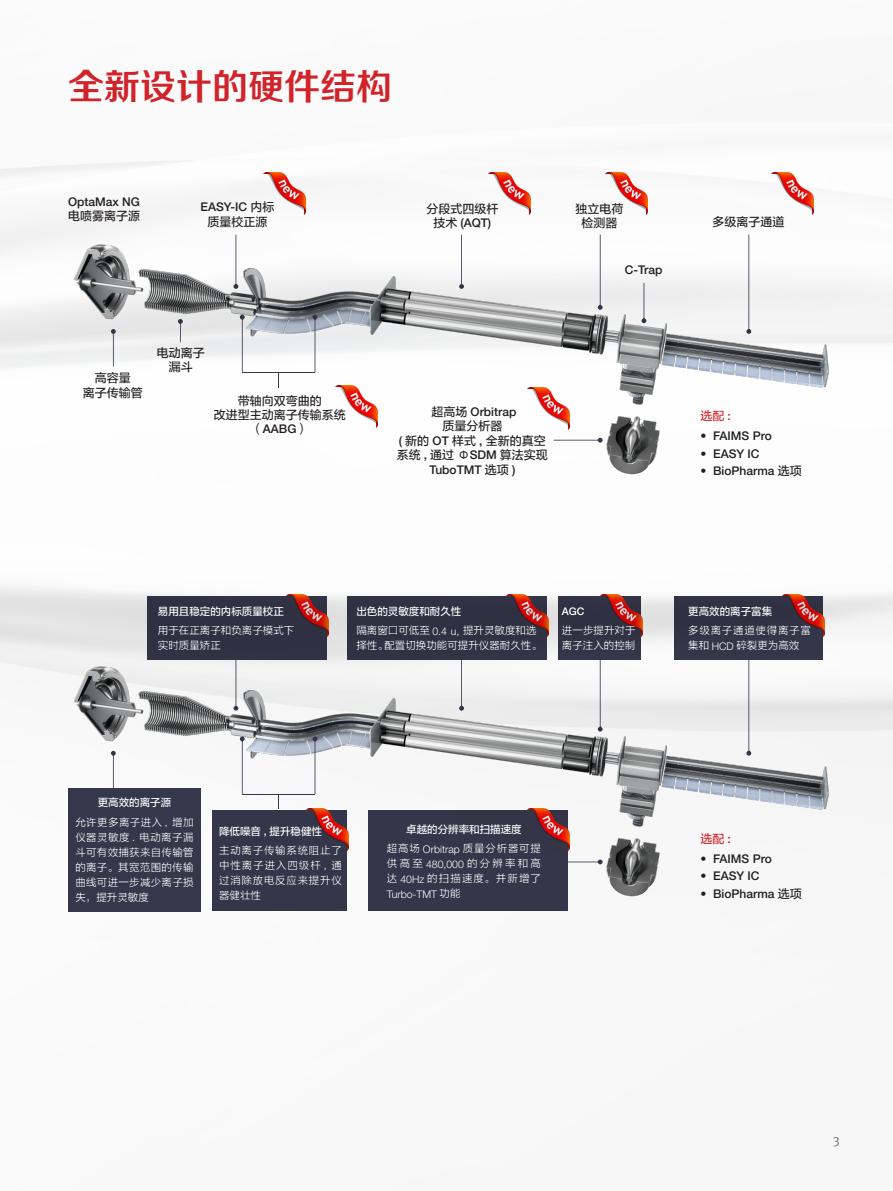
<style>
.page{position:relative;width:893px;height:1191px;background:#fff}
.page>*{position:absolute;margin:0;border:0;box-sizing:border-box;transform-origin:0 0}
.t1{font:36px "FZZZHONGJW GB1 0";color:#d1232a}
.t2{font:13.5px "Meta OT";color:#57585a}
.t3{font:500 12px "Helvetica Neue LT Std";color:#231f20}
.t4{font:12px/14.4px "FZLTZHUNHK GBK1 0";color:#231f20;text-align:center}
.t5{font:12px "FZLTZHUNHK GBK1 0";color:#d1232a}
.t6{font:10.5px/15px "FZLTXHK";letter-spacing:.025em;color:#fff;text-align:justify}
.t7{font:10.5px/15px "FZLTXHK";color:#fff}
.t8{font:10.5px "FZLTZHUNHK GBK1 0";color:#fff}
.t9{font:10.5px/15px "FZLTXHK";letter-spacing:.07em;color:#fff}
.t10{font:300 10.5px "Helvetica Neue LT Pro";color:#fff}
.t11{font:500 10.5px "Helvetica Neue LT Std";color:#fff}
.s1{font-family:"FZLTZHUNHK GBK1 0";font-weight:400}
.s2{font-family:"Helvetica Neue LT Std";font-weight:500}
.s3{font-family:"Helvetica Neue LT Pro";font-weight:300}
.s4{font-family:"FZLTXHK";font-weight:400}
</style>
<div class="page">
<img style="left:68px;top:234px;width:772px;height:241px">
<svg style="left:459px;top:235px;width:5px;height:54px"></svg>
<svg style="left:641px;top:283px;width:5px;height:40px"></svg>
<svg style="left:746px;top:235px;width:5px;height:99px"></svg>
<svg style="left:554px;top:438px;width:49px;height:4px"></svg>
<svg style="left:178px;top:319px;width:5px;height:23px"></svg>
<svg style="left:111px;top:329px;width:5px;height:37px"></svg>
<hr style="left:242px;top:372px;width:73px;height:1px;background:#36384b">
<svg style="left:278px;top:373px;width:1px;height:14px"></svg>
<svg style="left:313px;top:315px;width:4px;height:57px"></svg>
<svg style="left:240px;top:315px;width:5px;height:57px"></svg>
<svg style="left:598px;top:235px;width:5px;height:75px"></svg>
<svg style="left:233px;top:235px;width:5px;height:54px"></svg>
<img style="left:336px;top:385px;width:42px;height:42px">
<img style="left:264px;top:172px;width:42px;height:42px">
<img style="left:489px;top:172px;width:42px;height:42px">
<img style="left:605px;top:172px;width:42px;height:42px">
<img style="left:771px;top:172px;width:42px;height:42px">
<img style="left:527px;top:387px;width:42px;height:42px">
<img style="left:68px;top:655px;width:772px;height:256px">
<svg style="left:459px;top:659px;width:5px;height:51px"></svg>
<svg style="left:746px;top:659px;width:5px;height:96px"></svg>
<svg style="left:568px;top:859px;width:35px;height:5px"></svg>
<svg style="left:111px;top:751px;width:5px;height:37px"></svg>
<hr style="left:242px;top:794px;width:73px;height:1px;background:#36384b">
<svg style="left:278px;top:795px;width:1px;height:14px"></svg>
<svg style="left:313px;top:736px;width:4px;height:58px"></svg>
<svg style="left:240px;top:736px;width:5px;height:58px"></svg>
<svg style="left:598px;top:659px;width:5px;height:72px"></svg>
<svg style="left:233px;top:659px;width:5px;height:51px"></svg>
<div style="left:347px;top:595px;width:199px;height:64px;background:#303243"></div>
<div style="left:148px;top:595px;width:179px;height:64px;background:#2f3142"></div>
<div style="left:558px;top:595px;width:83px;height:64px;background:#36384b"></div>
<div style="left:369px;top:810px;width:199px;height:101px;background:#36384b"></div>
<div style="left:213px;top:810px;width:134px;height:101px;background:#36384b"></div>
<img style="left:307px;top:809px;width:42px;height:42px">
<img style="left:287px;top:594px;width:42px;height:42px">
<img style="left:506px;top:594px;width:42px;height:42px">
<img style="left:600px;top:594px;width:42px;height:42px">
<div style="left:675px;top:595px;width:148px;height:64px;background:#36384b"></div>
<img style="left:783px;top:594px;width:42px;height:42px">
<img style="left:527px;top:809px;width:42px;height:42px">
<div style="left:68px;top:788px;width:133px;height:123px;background:#35384b"></div>
<h1 class="t1" style="left:68px;top:67px;width:326px">全新设计的硬件结构</h1>
<p class="t3" style="left:68px;top:194px;width:74px">OptaMax NG</p>
<p class="t4" style="left:68px;top:209px;width:73px">电喷雾离子源</p>
<p class="t3" style="left:201px;top:200px;width:75px">EASY-IC <span class="s1">内标</span></p>
<p class="t4" style="left:207px;top:214px;width:61px">质量校正源</p>
<p class="t4" style="left:83px;top:371px;width:61px">高容量<br>离子传输管</p>
<p class="t4" style="left:157px;top:346px;width:49px">电动离子漏斗</p>
<p class="t4" style="left:214px;top:393px;width:133px">带轴向双弯曲的<br>改进型主动离子传输系统</p>
<p class="t3" style="left:251px;top:422px;width:59px"><span class="s1">（</span>AABG<span class="s1">）</span></p>
<p class="t4" style="left:426px;top:202px;width:73px">分段式四级杆</p>
<p class="t3" style="left:433px;top:216px;width:59px"><span class="s1">技术</span> (AQT)</p>
<p class="t4" style="left:575px;top:202px;width:49px">独立电荷检测器</p>
<p class="t3" style="left:625px;top:263px;width:39px">C-Trap</p>
<p class="t3" style="left:432px;top:404px;width:86px"><span class="s1">超高场</span> Orbitrap</p>
<p class="t4" style="left:397px;top:419px;width:152px">质量分析器<br><span class="s2">(</span> 新的 <span class="s2">OT</span> 样式 <span class="s2">,</span> 全新的真空系统 <span class="s2">,</span> 通过 Φ<span class="s2">SDM</span> 算法实现</p>
<p class="t3" style="left:429px;top:462px;width:87px">TuboTMT <span class="s1">选项</span> )</p>
<p class="t4" style="left:712px;top:215px;width:74px">多级离子通道</p>
<p class="t5" style="left:700px;top:409px;width:32px">选配 <span class="s2">:</span></p>
<p class="t3" style="left:700px;top:429px;width:73px">• FAIMS Pro</p>
<p class="t3" style="left:700px;top:446px;width:61px">• EASY IC</p>
<p class="t3" style="left:700px;top:464px;width:103px">• BioPharma <span class="s1">选项</span></p>
<p class="t8" style="left:158px;top:605px;width:127px">易用且稳定的内标质量校正</p>
<p class="t7" style="left:158px;top:623px;width:138px">用于在正离子和负离子模式下实时质量矫正</p>
<p class="t8" style="left:356px;top:605px;width:106px">出色的灵敏度和耐久性</p>
<p class="t7" style="left:356px;top:623px;width:187px">隔离窗口可低至 <span class="s3">0.4 u,</span> 提升灵敏度和选择性。配置切换功能可提升仪器耐久性。</p>
<p class="t11" style="left:562px;top:605px;width:24px">AGC</p>
<p class="t7" style="left:562px;top:623px;width:75px">进一步提升对于离子注入的控制</p>
<p class="t8" style="left:688px;top:605px;width:85px">更高效的离子富集</p>
<p class="t9" style="left:688px;top:623px;width:124px">多级离子通道使得离子富集和 <span class="s3">HCD</span> 碎裂更为高效</p>
<p class="t8" style="left:98px;top:797px;width:75px">更高效的离子源</p>
<p class="t6" style="left:75px;top:814px;width:120px">允许更多离子进入 <span class="s3">,</span> 增加仪器灵敏度 <span class="s3">.</span> 电动离子漏斗可有效捕获来自传输管的离子。其宽范围的传输曲线可进一步减少离子损失，提升灵敏度</p>
<p class="t8" style="left:219px;top:825px;width:104px">降低噪音 <span class="s2">,</span> 提升稳健性</p>
<p class="t6" style="left:219px;top:843px;width:124px">主动离子传输系统阻止了中性离子进入四级杆 <span class="s3">,</span> 通过消除放电反应来提升仪器健壮性</p>
<p class="t8" style="left:406px;top:823px;width:117px">卓越的分辨率和扫描速度</p>
<p class="t6" style="left:387px;top:841px;width:156px">超高场 <span class="s3">Orbitrap</span> 质量分析器可提供高至<span class="s3">480,000</span>的分辨率和高达 <span class="s3">40Hz</span> 的扫描速度。并新增了</p>
<p class="t10" style="left:387px;top:887px;width:75px">Turbo-TMT <span class="s4">功能</span></p>
<p class="t5" style="left:700px;top:831px;width:32px">选配 <span class="s2">:</span></p>
<p class="t3" style="left:700px;top:851px;width:73px">• FAIMS Pro</p>
<p class="t3" style="left:700px;top:869px;width:61px">• EASY IC</p>
<p class="t3" style="left:700px;top:886px;width:103px">• BioPharma <span class="s1">选项</span></p>
<p class="t2" style="left:833px;top:1131px;width:9px">3</p>
</div>
